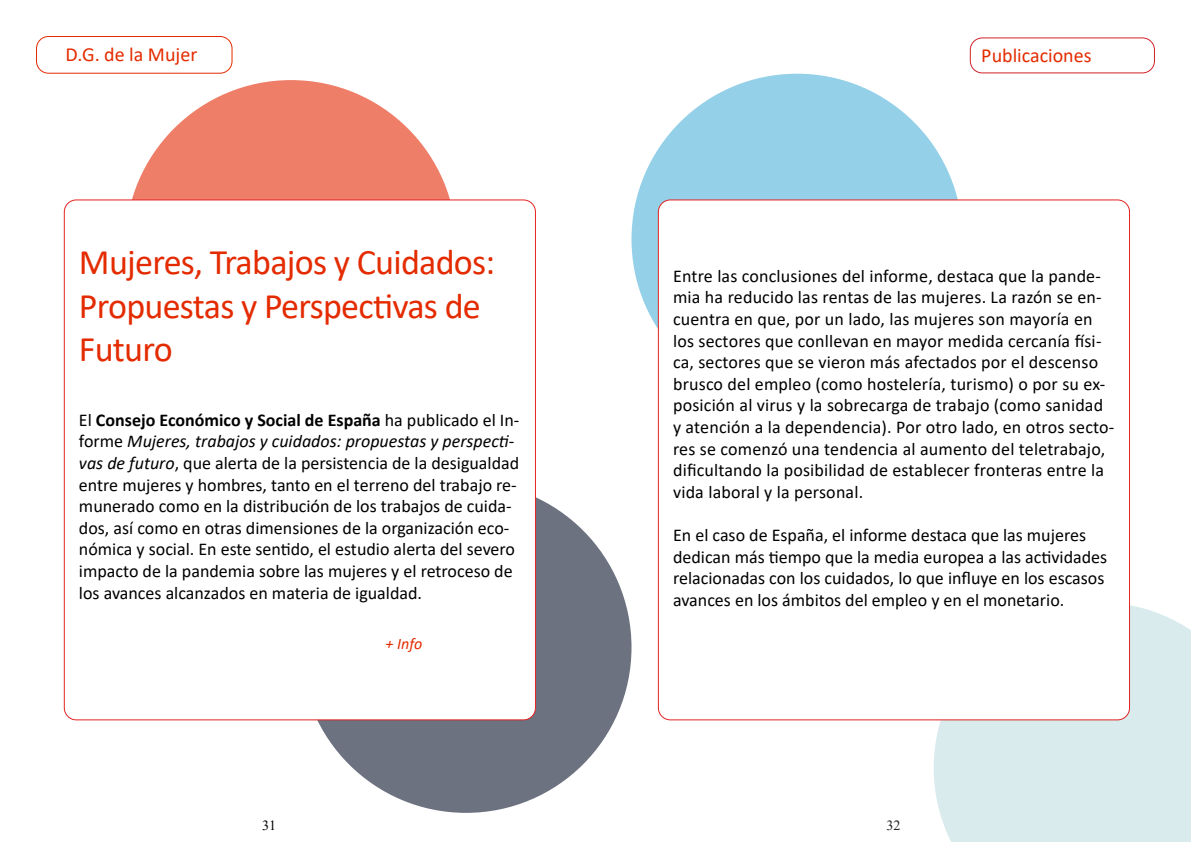
<style>
.page{position:relative;width:1191px;height:842px;background:#fff}
.page>*{position:absolute;margin:0;border:0;box-sizing:border-box;transform-origin:0 0}
.t1{font:36px/43.2px "Calibri";letter-spacing:-.02em;color:#e42b00}
.t2{font:20px "Calibri";color:#e42b00}
.t3{font:18px/21.6px "Calibri";color:#000}
.t4{font:italic 16px "Calibri";color:#e42b00}
.t5{font:14px "Times New Roman";color:#000}
.t6{font:14px "Times New Roman";color:#231f20}
.s1{font-weight:700}
.s2{font-style:italic}
</style>
<div class="page">
<div style="left:631px;top:74px;width:331px;height:331px;background:#94d0e8;border-radius:50%"></div>
<div style="left:300px;top:482px;width:331px;height:331px;background:#6d7280;border-radius:50%"></div>
<div style="left:933px;top:605px;width:258px;height:237px;background:#d9ebed"></div>
<div style="left:125px;top:80px;width:331px;height:331px;background:#ef7e68;border-radius:50%"></div>
<div style="left:36px;top:36px;width:196px;height:38px;border:1px solid #e42b00;border-radius:12px"></div>
<div style="left:64px;top:200px;width:471px;height:520px;background:#fff;border-radius:12px"></div>
<div style="left:969px;top:37px;width:186px;height:36px;border:1px solid #d1232a;border-radius:12px"></div>
<div style="left:658px;top:200px;width:471px;height:520px;background:#fff;border-radius:12px"></div>
<p class="t2" style="left:66px;top:40px;width:133px">D.G. de la Mujer</p>
<p class="t1" style="left:79px;top:240px;width:418px">Mujeres, Trabajos y Cuidados:<br>Propuestas y Perspectivas de<br>Futuro</p>
<p class="t3" style="left:79px;top:408px;width:442px">El <span class="s1">Consejo Económico y Social de España</span> ha publicado el In&shy;forme <span class="s2">Mujeres, trabajos y cuidados: propuestas y perspecti&shy;vas de futuro</span>, que alerta de la persistencia de la desigualdad entre mujeres y hombres, tanto en el terreno del trabajo re&shy;munerado como en la distribución de los trabajos de cuida&shy;dos, así como en otras dimensiones de la organización eco&shy;nómica y social. En este sentido, el estudio alerta del severo impacto de la pandemia sobre las mujeres y el retroceso de los avances alcanzados en materia de igualdad.</p>
<p class="t4" style="left:386px;top:632px;width:38px">+ Info</p>
<p class="t2" style="left:981px;top:41px;width:112px">Publicaciones</p>
<p class="t3" style="left:673px;top:264px;width:443px">Entre las conclusiones del informe, destaca que la pande&shy;mia ha reducido las rentas de las mujeres. La razón se en&shy;cuentra en que, por un lado, las mujeres son mayoría en los sectores que conllevan en mayor medida cercanía físi&shy;ca, sectores que se vieron más afectados por el descenso brusco del empleo (como hostelería, turismo) o por su ex&shy;posición al virus y la sobrecarga de trabajo (como sanidad y atención a la dependencia). Por otro lado, en otros secto&shy;res se comenzó una tendencia al aumento del teletrabajo, dificultando la posibilidad de establecer fronteras entre la vida laboral y la personal.</p>
<p class="t3" style="left:673px;top:524px;width:436px">En el caso de España, el informe destaca que las mujeres dedican más tiempo que la media europea a las actividades relacionadas con los cuidados, lo que influye en los escasos avances en los ámbitos del empleo y en el monetario.</p>
<p class="t5" style="left:262px;top:816px;width:15px">31</p>
<p class="t6" style="left:886px;top:816px;width:15px">32</p>
</div>
